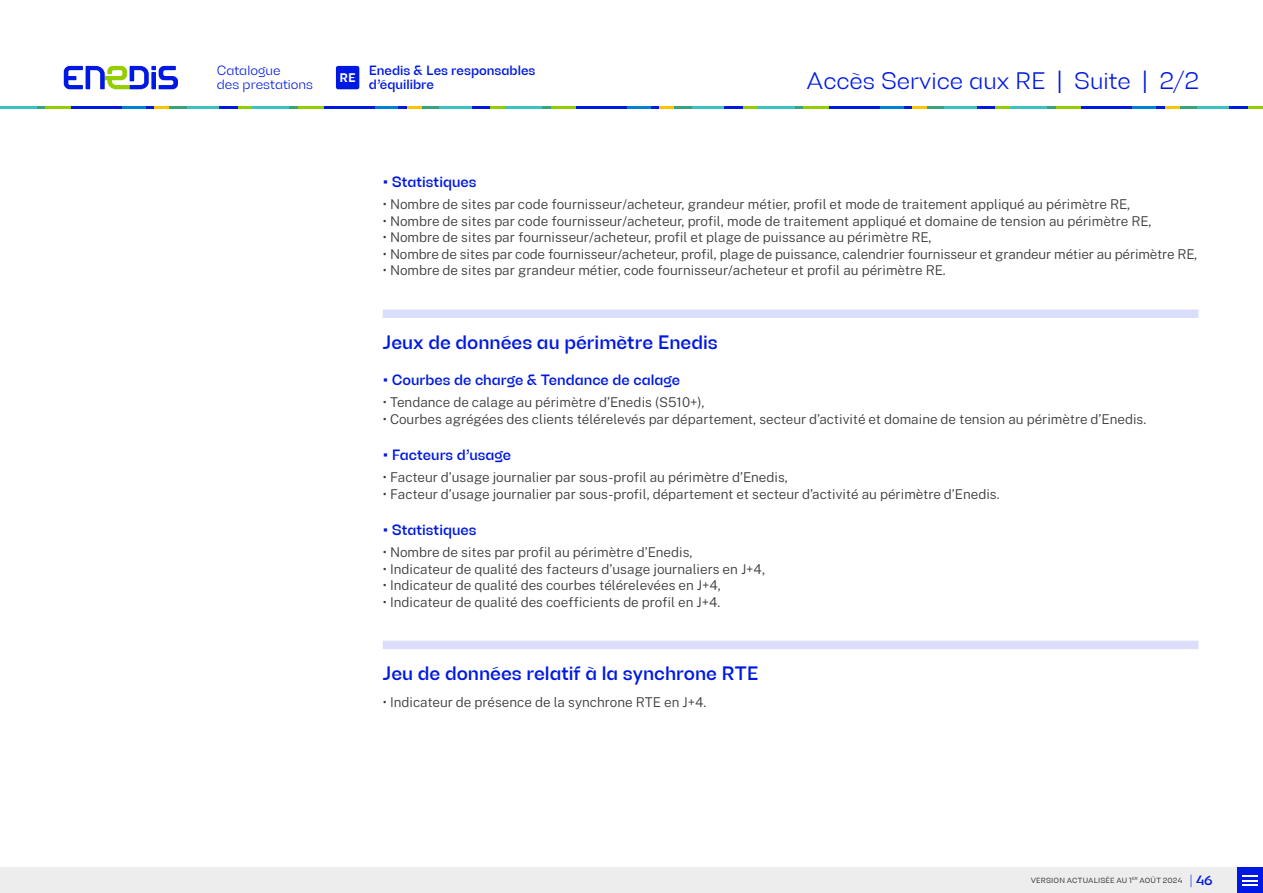
<style>
.page{position:relative;width:1263px;height:893px;background:#fff}
.page>*{position:absolute;margin:0;border:0;box-sizing:border-box;transform-origin:0 0}
.PRÉAMBULE{font:300 24px "Enedis";color:#0019e2}
.description-b{font:500 19.5px "Enedis";color:#0019e2}
.t1{font:700 19.5px "Enedis";color:#fff;scale:3 1}
.description-b-2{font:500 15px "Enedis";color:#0019e2}
.description-b-3{font:300 13.5px "Public Sans";color:#3c3c3b}
.t2{font:500 13.5px/14.1px "Enedis";color:#0019e2}
.t3{font:300 13.5px/14.1px "Enedis";color:#0019e2}
.t4{font:700 12.6px "Enedis";color:#fff}
.t5{font:7.5px "Enedis";letter-spacing:.025em;color:#3c3c3b}
.s1{font-weight:100}
</style>
<div class="page">
<svg style="left:64px;top:66px;width:114px;height:23px"></svg>
<svg style="left:37px;top:106px;width:8px;height:3px"></svg>
<hr style="left:45px;top:106px;width:26px;height:3px;background:#94ce00">
<hr style="left:169px;top:106px;width:18px;height:3px;background:#36a57b">
<svg style="left:146px;top:106px;width:8px;height:3px"></svg>
<hr style="left:154px;top:106px;width:15px;height:3px;background:#ffc400">
<hr style="left:122px;top:106px;width:24px;height:3px;background:#0081d6">
<hr style="left:187px;top:106px;width:32px;height:3px;background:#3bc3c4">
<hr style="left:219px;top:106px;width:19px;height:3px;background:#0019e2">
<hr style="left:238px;top:106px;width:15px;height:3px;background:#94ce00">
<hr style="left:71px;top:106px;width:51px;height:3px;background:#0019e2">
<hr style="left:0;top:106px;width:37px;height:3px;background:#3bc3c4">
<svg style="left:289px;top:106px;width:9px;height:3px"></svg>
<hr style="left:298px;top:106px;width:26px;height:3px;background:#94ce00">
<hr style="left:422px;top:106px;width:17px;height:3px;background:#36a57b">
<svg style="left:398px;top:106px;width:9px;height:3px"></svg>
<hr style="left:407px;top:106px;width:15px;height:3px;background:#ffc400">
<hr style="left:374px;top:106px;width:24px;height:3px;background:#0081d6">
<hr style="left:439px;top:106px;width:33px;height:3px;background:#3bc3c4">
<hr style="left:472px;top:106px;width:18px;height:3px;background:#0019e2">
<hr style="left:490px;top:106px;width:15px;height:3px;background:#94ce00">
<hr style="left:324px;top:106px;width:50px;height:3px;background:#0019e2">
<hr style="left:253px;top:106px;width:36px;height:3px;background:#3bc3c4">
<svg style="left:542px;top:106px;width:9px;height:3px"></svg>
<hr style="left:551px;top:106px;width:25px;height:3px;background:#94ce00">
<hr style="left:674px;top:106px;width:18px;height:3px;background:#36a57b">
<svg style="left:651px;top:106px;width:8px;height:3px"></svg>
<hr style="left:659px;top:106px;width:15px;height:3px;background:#ffc400">
<hr style="left:627px;top:106px;width:24px;height:3px;background:#0081d6">
<hr style="left:692px;top:106px;width:32px;height:3px;background:#3bc3c4">
<hr style="left:724px;top:106px;width:19px;height:3px;background:#0019e2">
<hr style="left:743px;top:106px;width:15px;height:3px;background:#94ce00">
<hr style="left:576px;top:106px;width:51px;height:3px;background:#0019e2">
<hr style="left:505px;top:106px;width:37px;height:3px;background:#3bc3c4">
<svg style="left:794px;top:106px;width:9px;height:3px"></svg>
<hr style="left:803px;top:106px;width:26px;height:3px;background:#94ce00">
<hr style="left:927px;top:106px;width:18px;height:3px;background:#36a57b">
<svg style="left:903px;top:106px;width:9px;height:3px"></svg>
<hr style="left:912px;top:106px;width:15px;height:3px;background:#ffc400">
<hr style="left:880px;top:106px;width:23px;height:3px;background:#0081d6">
<hr style="left:945px;top:106px;width:32px;height:3px;background:#3bc3c4">
<hr style="left:977px;top:106px;width:18px;height:3px;background:#0019e2">
<hr style="left:995px;top:106px;width:15px;height:3px;background:#94ce00">
<hr style="left:829px;top:106px;width:51px;height:3px;background:#0019e2">
<hr style="left:758px;top:106px;width:36px;height:3px;background:#3bc3c4">
<svg style="left:1047px;top:106px;width:9px;height:3px"></svg>
<hr style="left:1056px;top:106px;width:25px;height:3px;background:#94ce00">
<hr style="left:1179px;top:106px;width:18px;height:3px;background:#36a57b">
<svg style="left:1156px;top:106px;width:9px;height:3px"></svg>
<hr style="left:1165px;top:106px;width:14px;height:3px;background:#ffc400">
<hr style="left:1132px;top:106px;width:24px;height:3px;background:#0081d6">
<hr style="left:1197px;top:106px;width:32px;height:3px;background:#3bc3c4">
<hr style="left:1229px;top:106px;width:19px;height:3px;background:#0019e2">
<hr style="left:1248px;top:106px;width:15px;height:3px;background:#94ce00">
<hr style="left:1081px;top:106px;width:51px;height:3px;background:#0019e2">
<hr style="left:1010px;top:106px;width:37px;height:3px;background:#3bc3c4">
<div style="left:0;top:867px;width:1263px;height:26px;background:#ededed"></div>
<div style="left:1237px;top:867px;width:26px;height:26px;background:#0019e2"></div>
<div style="left:336px;top:66px;width:23px;height:23px;background:#0019e2;border-radius:2px"></div>
<svg style="left:383px;top:309px;width:815px;height:340px"></svg>
<p class="t3" style="left:217px;top:63px;width:98px">Catalogue<br>des prestations</p>
<p class="t4" style="left:339px;top:70px;width:18px">RE</p>
<p class="t2" style="left:369px;top:64px;width:168px">Enedis &amp; Les responsables d’équilibre</p>
<p class="PRÉAMBULE" style="left:806px;top:67px;width:394px">Accès Service aux RE | Suite | 2/2</p>
<p class="description-b-2" style="left:383px;top:173px;width:95px">• Statistiques</p>
<p class="description-b-3" style="left:383px;top:195px;width:749px">• Nombre de sites par code fournisseur/acheteur, grandeur métier, profil et mode de traitement appliqué au périmètre RE,</p>
<p class="description-b-3" style="left:383px;top:211px;width:770px">• Nombre de sites par code fournisseur/acheteur, profil, mode de traitement appliqué et domaine de tension au périmètre RE,</p>
<p class="description-b-3" style="left:383px;top:228px;width:550px">• Nombre de sites par fournisseur/acheteur, profil et plage de puissance au périmètre RE,</p>
<p class="description-b-3" style="left:383px;top:244px;width:816px">• Nombre de sites par code fournisseur/acheteur, profil, plage de puissance, calendrier fournisseur et grandeur métier au périmètre RE,</p>
<p class="description-b-3" style="left:383px;top:261px;width:564px">• Nombre de sites par grandeur métier, code fournisseur/acheteur et profil au périmètre RE.</p>
<p class="description-b" style="left:383px;top:331px;width:337px">Jeux de données au périmètre Enedis</p>
<p class="description-b-2" style="left:383px;top:371px;width:299px">• Courbes de charge &amp; Tendance de calage</p>
<p class="description-b-3" style="left:383px;top:392px;width:324px">• Tendance de calage au périmètre d’Enedis (S510+),</p>
<p class="description-b-3" style="left:383px;top:409px;width:765px">• Courbes agrégées des clients télérelevés par département, secteur d’activité et domaine de tension au périmètre d’Enedis.</p>
<p class="description-b-2" style="left:383px;top:446px;width:130px">• Facteurs d’usage</p>
<p class="description-b-3" style="left:383px;top:467px;width:407px">• Facteur d’usage journalier par sous-profil au périmètre d’Enedis,</p>
<p class="description-b-3" style="left:383px;top:484px;width:618px">• Facteur d’usage journalier par sous-profil, département et secteur d’activité au périmètre d’Enedis.</p>
<p class="description-b-2" style="left:383px;top:521px;width:95px">• Statistiques</p>
<p class="description-b-3" style="left:383px;top:542px;width:312px">• Nombre de sites par profil au périmètre d’Enedis,</p>
<p class="description-b-3" style="left:383px;top:559px;width:384px">• Indicateur de qualité des facteurs d’usage journaliers en J+4,</p>
<p class="description-b-3" style="left:383px;top:575px;width:340px">• Indicateur de qualité des courbes télérelevées en J+4,</p>
<p class="description-b-3" style="left:383px;top:592px;width:339px">• Indicateur de qualité des coefficients de profil en J+4.</p>
<p class="description-b" style="left:383px;top:662px;width:377px">Jeu de données relatif à la synchrone RTE</p>
<p class="description-b-3" style="left:383px;top:692px;width:325px">• Indicateur de présence de la synchrone RTE en J+4.</p>
<p class="t2" style="left:1189px;top:873px;width:25px"><span class="s1">|</span> 46</p>
<p class="t5" style="left:1031px;top:876px;width:153px">VERSION ACTUALISÉE AU 1<sup>ER</sup> AOÛT 2024</p>
<h2 class="t1" style="left:1240px;top:869px;width:9px">---</h2>
</div>
